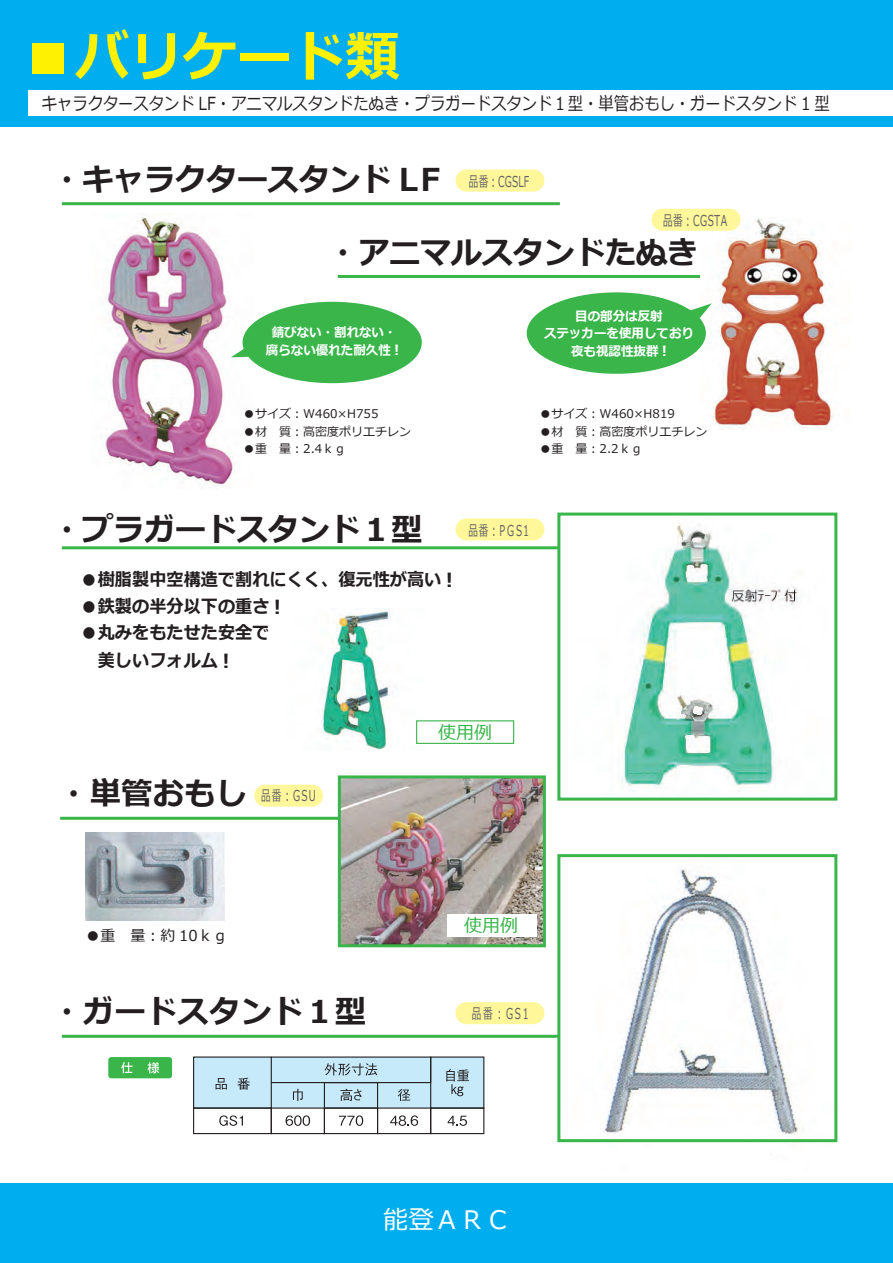
<style>
.page{position:relative;width:893px;height:1263px;background:#fff}
.page>*{position:absolute;margin:0;border:0;box-sizing:border-box;transform-origin:0 0}
.t1{font:700 54px "Meiryo";color:#fff101}
.t2{font:700 31.5px "Meiryo";letter-spacing:-.02em;color:#231f20}
.t3{font:700 31.5px "Meiryo";color:#231f20}
.t4{font:25.5px "Meiryo";color:#fff}
.t5{font:700 18px/27.8px "Meiryo";color:#231f20;scale:.95 1}
.t6{font:18px "Meiryo";color:#231f20;scale:.85 1}
.t7{font:18px "Meiryo";color:#3ab54a}
.t8{font:15px "Meiryo";letter-spacing:.065em;color:#636366;scale:.64 1}
.t9{font:15px "Meiryo";color:#231f20}
.t10{font:700 13.05px/17.2px "Meiryo";color:#fff;text-align:center;scale:.95 1}
.t11{font:12px "Meiryo";color:#231f20}
.s1{font-size:14.25px}
.s2{font-size:19.5px}
</style>
<div class="page">
<div style="left:194px;top:1057px;width:77px;height:51px;background:#c6eafa"></div>
<div style="left:271px;top:1057px;width:160px;height:25px;background:#c6eafa"></div>
<div style="left:324px;top:1082px;width:54px;height:26px;background:#c6eafa"></div>
<div style="left:378px;top:1082px;width:53px;height:26px;background:#c6eafa"></div>
<div style="left:271px;top:1082px;width:53px;height:26px;background:#c6eafa"></div>
<div style="left:431px;top:1057px;width:53px;height:51px;background:#c6eafa"></div>
<div style="left:0;top:1183px;width:893px;height:80px;background:#00aeef"></div>
<div style="left:0;top:0;width:893px;height:126px;background:#00aeef"></div>
<div style="left:29px;top:90px;width:864px;height:26px;background:#fff"></div>
<hr style="left:338px;top:275px;width:498px;height:3px;background:#3ab54a">
<img style="left:701px;top:217px;width:135px;height:213px">
<img style="left:105px;top:213px;width:157px;height:276px">
<hr style="left:60px;top:817px;width:405px;height:3px;background:#3ab54a">
<hr style="left:62px;top:202px;width:498px;height:3px;background:#3ab54a">
<img style="left:342px;top:779px;width:200px;height:164px">
<div style="left:455px;top:170px;width:89px;height:22px;background:#fff79a;border-radius:11px"></div>
<img style="left:559px;top:865px;width:277px;height:278px">
<div style="left:108px;top:1057px;width:64px;height:21px;background:#3ab54a;border-radius:3px"></div>
<svg style="left:121px;top:1062px;width:12px;height:11px"></svg>
<svg style="left:148px;top:1062px;width:11px;height:11px"></svg>
<div style="left:193px;top:1056px;width:79px;height:53px;border:1px solid #231f20"></div>
<svg style="left:219px;top:1115px;width:24px;height:11px"></svg>
<div style="left:193px;top:1107px;width:79px;height:27px;border:1px solid #231f20"></div>
<svg style="left:448px;top:1116px;width:19px;height:10px"></svg>
<div style="left:271px;top:1056px;width:160px;height:27px;border:1px solid #231f20"></div>
<div style="left:324px;top:1082px;width:54px;height:27px;border:1px solid #231f20"></div>
<div style="left:324px;top:1107px;width:54px;height:27px;border:1px solid #231f20"></div>
<svg style="left:340px;top:1089px;width:22px;height:12px"></svg>
<svg style="left:339px;top:1115px;width:24px;height:11px"></svg>
<div style="left:377px;top:1107px;width:54px;height:27px;border:1px solid #231f20"></div>
<svg style="left:398px;top:1089px;width:12px;height:12px"></svg>
<svg style="left:390px;top:1115px;width:28px;height:11px"></svg>
<div style="left:271px;top:1107px;width:54px;height:27px;border:1px solid #231f20"></div>
<svg style="left:293px;top:1089px;width:10px;height:12px"></svg>
<svg style="left:286px;top:1115px;width:24px;height:11px"></svg>
<div style="left:430px;top:1056px;width:54px;height:53px;border:1px solid #231f20"></div>
<div style="left:430px;top:1107px;width:54px;height:27px;border:1px solid #231f20"></div>
<svg style="left:446px;top:1069px;width:23px;height:27px"></svg>
<svg style="left:325px;top:1063px;width:52px;height:13px"></svg>
<svg style="left:216px;top:1078px;width:11px;height:11px"></svg>
<svg style="left:237px;top:1078px;width:13px;height:12px"></svg>
<div style="left:447px;top:914px;width:90px;height:22px;background:#fff"></div>
<hr style="left:62px;top:1035px;width:497px;height:3px;background:#3ab54a">
<div style="left:557px;top:854px;width:280px;height:288px;border:3px solid #3ab54a"></div>
<img style="left:85px;top:832px;width:140px;height:89px">
<div style="left:338px;top:775px;width:208px;height:172px;border:3px solid #3ab54a"></div>
<div style="left:651px;top:209px;width:89px;height:22px;background:#fff79a;border-radius:11px"></div>
<hr style="left:62px;top:546px;width:586px;height:3px;background:#3ab54a">
<img style="left:561px;top:523px;width:237px;height:269px">
<img style="left:322px;top:608px;width:69px;height:143px">
<div style="left:416px;top:720px;width:98px;height:24px;border:1px solid #3ab54a"></div>
<div style="left:557px;top:513px;width:280px;height:288px;border:3px solid #3ab54a"></div>
<div style="left:455px;top:518px;width:89px;height:22px;background:#fff79a;border-radius:11px"></div>
<div style="left:455px;top:1002px;width:89px;height:22px;background:#fff79a;border-radius:11px"></div>
<div style="left:254px;top:785px;width:69px;height:22px;background:#fff79a;border-radius:11px"></div>
<div style="left:243px;top:302px;width:179px;height:81px;background:#3ab54a;border-radius:50%"></div>
<div style="left:527px;top:292px;width:179px;height:82px;background:#3ab54a;border-radius:50%"></div>
<svg style="left:231px;top:346px;width:18px;height:11px"></svg>
<svg style="left:686px;top:303px;width:26px;height:18px"></svg>
<h1 class="t1" style="left:21px;top:19px;width:380px">■バリケード類</h1>
<h3 class="t6" style="left:42px;top:91px;width:928px">キャラクタースタンド LF・アニマルスタンドたぬき・プラガードスタンド１型・単管おもし・ガードスタンド 1 型</h3>
<h2 class="t2" style="left:51px;top:157px;width:390px">・キャラクタースタンド LF</h2>
<p class="t8" style="left:469px;top:171px;width:96px">品番︓CGSLF</p>
<p class="t8" style="left:663px;top:210px;width:102px">品番︓CGSTA</p>
<h2 class="t2" style="left:327px;top:230px;width:373px">・アニマルスタンドたぬき</h2>
<p class="t10" style="left:266px;top:325px;width:142px">錆びない・割れない・腐らない優れた耐久性 <span class="s1">!</span></p>
<p class="t11" style="left:243px;top:406px;width:137px">●サイズ︓W460×H755</p>
<p class="t11" style="left:243px;top:423px;width:169px">●材　質︓高密度ポリエチレン</p>
<p class="t11" style="left:243px;top:440px;width:105px">●重　量︓2.4ｋｇ</p>
<p class="t10" style="left:544px;top:309px;width:159px">目の部分は反射<br>ステッカーを使用しており夜も視認性抜群 <span class="s1">!</span></p>
<p class="t11" style="left:540px;top:406px;width:137px">●サイズ︓W460×H819</p>
<p class="t11" style="left:540px;top:423px;width:169px">●材　質︓高密度ポリエチレン</p>
<p class="t11" style="left:540px;top:440px;width:105px">●重　量︓2.2ｋｇ</p>
<h2 class="t2" style="left:51px;top:507px;width:373px">・プラガードスタンド１型</h2>
<h3 class="t5" style="left:81px;top:566px;width:393px">●樹脂製中空構造で割れにくく、復元性が高い <span class="s2">!</span></h3>
<h3 class="t5" style="left:81px;top:593px;width:213px">●鉄製の半分以下の重さ <span class="s2">!</span></h3>
<h3 class="t5" style="left:81px;top:620px;width:200px">●丸みをもたせた安全で　美しいフォルム <span class="s2">!</span></h3>
<p class="t8" style="left:468px;top:520px;width:96px">品番︓PＧS1</p>
<h2 class="t2" style="left:58px;top:772px;width:190px">・単管おもし</h2>
<p class="t8" style="left:261px;top:785px;width:87px">品番︓GSU</p>
<h3 class="t7" style="left:438px;top:719px;width:55px">使用例</h3>
<p class="t9" style="left:85px;top:925px;width:144px">●重　量︓約 10ｋｇ</p>
<h2 class="t3" style="left:51px;top:990px;width:316px">・ガードスタンド１型</h2>
<h3 class="t7" style="left:464px;top:913px;width:55px">使用例</h3>
<p class="t8" style="left:472px;top:1003px;width:91px">品番︓GS1</p>
<h3 class="t4" style="left:383px;top:1202px;width:129px">能登ＡＲＣ</h3>
</div>
